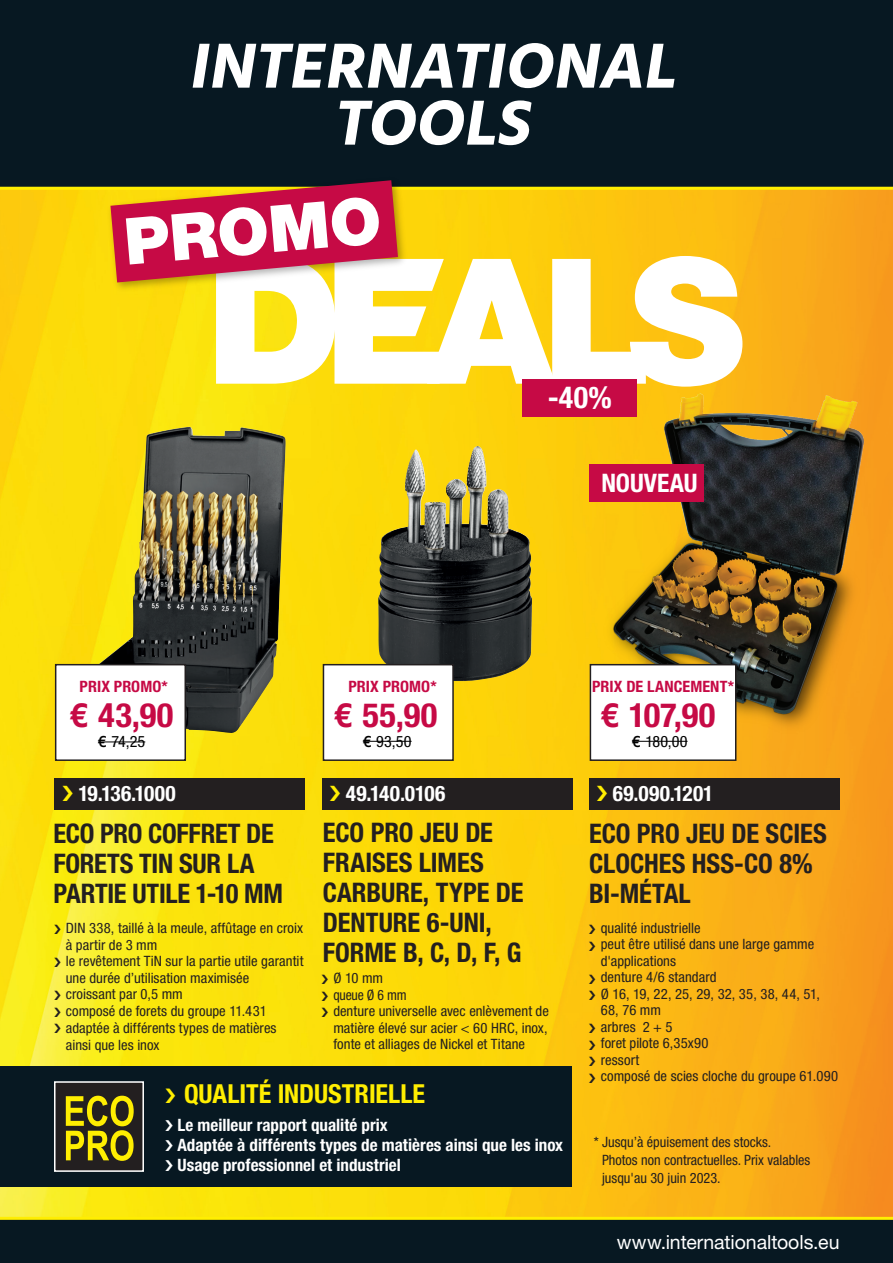
<style>
.page{position:relative;width:893px;height:1263px;background:#fff}
.page>*{position:absolute;margin:0;border:0;box-sizing:border-box;transform-origin:0 0}
.t1{font:900 64.8px "Helvetica Neue";color:#fff}
.t2{font:700 condensed 33.45px "Helvetica Neue";letter-spacing:.015em;color:#c60a45}
.t3{font:700 condensed 30px "Helvetica Neue";color:#fff}
.t4{font:700 condensed 27px/30px "Helvetica Neue";letter-spacing:-.005em;color:#231f20}
.t5{font:700 condensed 26.25px "Helvetica Neue";color:#ffee01}
.t6{font:700 condensed 25.5px "Helvetica Neue";color:#fff}
.t7{font:700 condensed 21.3px "Helvetica Neue";letter-spacing:.01em;color:#fff}
.t8{font:700 condensed 21.3px "Helvetica Neue";letter-spacing:-.015em;color:#fff}
.t9{font:19.5px "Helvetica Neue";letter-spacing:-.005em;color:#fff}
.t10{font:700 condensed 17.1px/19.6px "Helvetica Neue";color:#fff}
.t11{font:700 condensed 15.6px "Helvetica Neue";letter-spacing:.005em;color:#c60a45}
.t12{font:condensed 15.6px "Helvetica Neue";letter-spacing:.015em;color:#000}
.t13{font:condensed 14.25px/16.5px "Helvetica Neue";color:#231f20}
.s1{font-stretch:normal}
.s2{font-weight:500;font-stretch:normal}
</style>
<div class="page">
<img style="left:0;top:190px;width:893px;height:1027px">
<div style="left:0;top:1218px;width:893px;height:45px;background:#071822"></div>
<div style="left:0;top:0;width:893px;height:187px;background:#071822"></div>
<svg style="left:193px;top:43px;width:448px;height:45px"></svg>
<svg style="left:647px;top:44px;width:27px;height:44px"></svg>
<svg style="left:339px;top:100px;width:192px;height:45px"></svg>
<hr style="left:0;top:187px;width:893px;height:3px;background:#ffee01">
<img style="left:104px;top:186px;width:6px;height:110px">
<svg style="left:110px;top:180px;width:632px;height:207px"></svg>
<img style="left:576px;top:370px;width:317px;height:376px">
<img style="left:78px;top:427px;width:208px;height:306px">
<img style="left:421px;top:448px;width:53px;height:77px">
<div style="left:56px;top:665px;width:129px;height:95px;background:#fff"></div>
<div style="left:55px;top:664px;width:131px;height:97px;border:2px solid #231f20"></div>
<hr style="left:98px;top:741px;width:47px;height:1px;background:#000">
<hr style="left:0;top:1217px;width:893px;height:3px;background:#ffee01">
<div style="left:54px;top:778px;width:251px;height:32px;background:#231f20"></div>
<div style="left:323px;top:665px;width:130px;height:95px;background:#fff"></div>
<div style="left:323px;top:664px;width:131px;height:97px;border:2px solid #231f20"></div>
<hr style="left:363px;top:741px;width:49px;height:1px;background:#000">
<div style="left:590px;top:665px;width:146px;height:95px;background:#fff"></div>
<div style="left:590px;top:664px;width:146px;height:97px;border:2px solid #231f20"></div>
<hr style="left:632px;top:741px;width:56px;height:1px;background:#000">
<div style="left:322px;top:778px;width:250px;height:32px;background:#231f20"></div>
<div style="left:589px;top:778px;width:251px;height:32px;background:#231f20"></div>
<div style="left:589px;top:465px;width:115px;height:37px;background:#c60a45"></div>
<div style="left:0;top:1066px;width:571px;height:120px;background:#071822"></div>
<div style="left:55px;top:1082px;width:88px;height:89px;background:#231f20"></div>
<svg style="left:66px;top:1096px;width:68px;height:65px"></svg>
<div style="left:54px;top:1081px;width:90px;height:91px;border:2px solid #fff"></div>
<div style="left:522px;top:379px;width:115px;height:37px;background:#c60a45"></div>
<svg style="left:589px;top:924px;width:6px;height:10px"></svg>
<svg style="left:589px;top:941px;width:6px;height:9px"></svg>
<svg style="left:589px;top:974px;width:6px;height:9px"></svg>
<svg style="left:589px;top:990px;width:6px;height:10px"></svg>
<svg style="left:589px;top:1023px;width:6px;height:10px"></svg>
<svg style="left:589px;top:1040px;width:6px;height:9px"></svg>
<svg style="left:589px;top:1056px;width:6px;height:10px"></svg>
<svg style="left:589px;top:1073px;width:6px;height:9px"></svg>
<svg style="left:322px;top:975px;width:6px;height:9px"></svg>
<svg style="left:322px;top:991px;width:6px;height:10px"></svg>
<svg style="left:322px;top:1008px;width:6px;height:9px"></svg>
<svg style="left:54px;top:925px;width:6px;height:9px"></svg>
<svg style="left:54px;top:958px;width:6px;height:9px"></svg>
<svg style="left:54px;top:991px;width:6px;height:9px"></svg>
<svg style="left:54px;top:1007px;width:6px;height:10px"></svg>
<svg style="left:54px;top:1024px;width:11px;height:10px"></svg>
<h1 class="t1" style="left:121px;top:203px;width:259px;rotate:-5deg">PROMO</h1>
<h3 class="t3" style="left:548px;top:380px;width:66px">-40%</h3>
<h3 class="t6" style="left:601px;top:468px;width:98px">NOUVEAU</h3>
<p class="t11" style="left:80px;top:677px;width:90px">PRIX PROMO*</p>
<h2 class="t2" style="left:70px;top:695px;width:105px"><span class="s1">€</span> 43,90</h2>
<p class="t12" style="left:98px;top:733px;width:49px"><span class="s2">€</span> 74,25</p>
<h3 class="t8" style="left:78px;top:780px;width:99px">19.136.1000</h3>
<p class="t11" style="left:348px;top:677px;width:90px">PRIX PROMO*</p>
<h2 class="t2" style="left:334px;top:695px;width:105px"><span class="s1">€</span> 55,90</h2>
<p class="t12" style="left:363px;top:732px;width:50px"><span class="s2">€</span> 93,50</p>
<p class="t11" style="left:592px;top:677px;width:144px">PRIX DE LANCEMENT*</p>
<h2 class="t2" style="left:601px;top:695px;width:116px"><span class="s1">€</span> 107,90</h2>
<p class="t12" style="left:632px;top:732px;width:57px"><span class="s2">€</span> 180,00</p>
<h3 class="t7" style="left:346px;top:780px;width:101px">49.140.0106</h3>
<h3 class="t7" style="left:613px;top:780px;width:102px">69.090.1201</h3>
<h3 class="t4" style="left:54px;top:818px;width:231px">ECO PRO COFFRET DE<br>FORETS TIN SUR LA<br>PARTIE UTILE 1-10 MM</h3>
<p class="t13" style="left:66px;top:920px;width:239px">DIN 338, taillé à la meule, affûtage en croix à partir de 3 mm<br>le revêtement TiN sur la partie utile garantit une durée d’utilisation maximisée<br>croissant par 0,5 mm<br>composé de forets du groupe 11.431 adaptée à différents types de matières ainsi que les inox</p>
<h3 class="t4" style="left:323px;top:817px;width:202px">ECO PRO JEU DE<br>FRAISES LIMES<br>CARBURE, TYPE DE<br>DENTURE 6-UNI,<br>FORME B, C, D, F, G</h3>
<p class="t13" style="left:333px;top:970px;width:217px">Ø 10 mm<br>queue Ø 6 mm<br>denture universelle avec enlèvement de matière élevé sur acier &lt; 60 HRC, inox, fonte et alliages de Nickel et Titane</p>
<h3 class="t5" style="left:184px;top:1077px;width:243px">QUALITÉ INDUSTRIELLE</h3>
<p class="t10" style="left:178px;top:1115px;width:387px">Le meilleur rapport qualité prix<br>Adaptée à différents types de matières ainsi que les inox<br>Usage professionnel et industriel</p>
<h3 class="t4" style="left:589px;top:818px;width:239px">ECO PRO JEU DE SCIES<br>CLOCHES HSS-CO 8%<br>BI-MÉTAL</h3>
<p class="t13" style="left:601px;top:919px;width:239px">qualité industrielle<br>peut être utilisé dans une large gamme d'applications<br>denture 4/6 standard<br>Ø 16, 19, 22, 25, 29, 32, 35, 38, 44, 51,<br>68, 76 mm<br>arbres 2 + 5<br>foret pilote 6,35x90<br>ressort<br>composé de scies cloche du groupe 61.090</p>
<p class="t13" style="left:602px;top:1133px;width:210px;line-height:18px;text-indent:-8px">* Jusqu’à épuisement des stocks.<br>Photos non contractuelles. Prix valables jusqu'au 30 juin 2023.</p>
<h3 class="t9" style="left:617px;top:1230px;width:224px">www.internationaltools.eu</h3>
</div>
